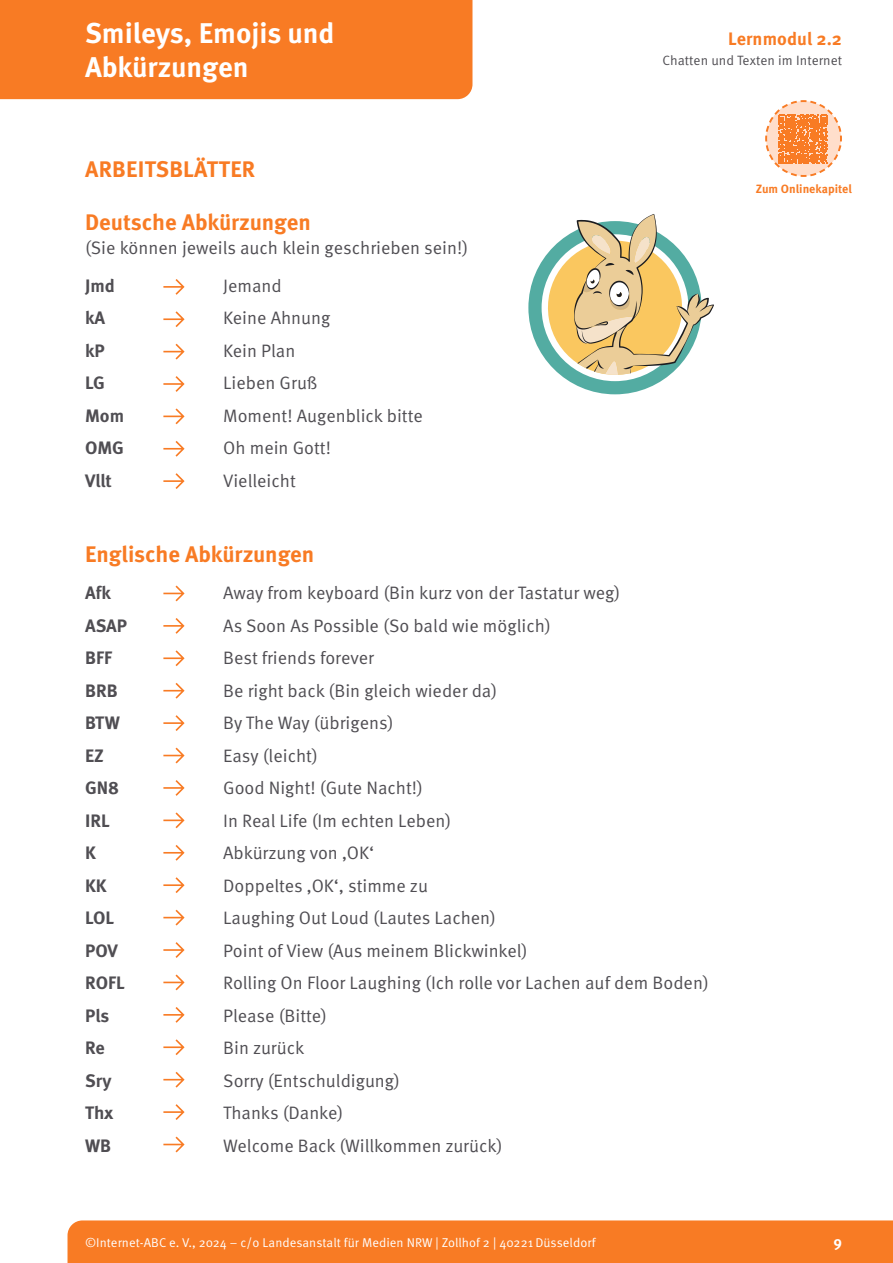
<style>
.page{position:relative;width:893px;height:1263px;background:#fff}
.page>*{position:absolute;margin:0;border:0;box-sizing:border-box;transform-origin:0 0}
.t1{font:700 28.5px/34.2px "Meta Pro";color:#fff}
.t2{font:700 22.5px "Meta Pro";color:#f87b24}
.t3{font:18px/32.5px "Meta Pro Norm";color:#504e53}
.t4{font:700 18px/32.5px "Meta Pro";color:#504e53}
.t5{font:700 18px "Meta Pro";letter-spacing:.005em;color:#f87b24}
.t6{font:700 15px "Meta Pro";color:#fff}
.t7{font:13.5px "Meta Pro Norm";letter-spacing:.005em;color:#504e53}
.t8{font:12.75px "Meta Pro Norm";letter-spacing:.005em;color:#fff}
.t9{font:700 12px "Meta Pro";color:#f87b24}
</style>
<div class="page">
<div style="left:0;top:0;width:472px;height:99px;background:#f87b24"></div>
<div style="left:68px;top:1220px;width:825px;height:43px;background:#f87b24"></div>
<div style="left:528px;top:221px;width:174px;height:173px;background:#53aca2;border-radius:50%"></div>
<svg style="left:543px;top:214px;width:171px;height:171px"></svg>
<svg style="left:163px;top:279px;width:22px;height:16px"></svg>
<svg style="left:163px;top:376px;width:22px;height:16px"></svg>
<svg style="left:163px;top:311px;width:22px;height:16px"></svg>
<svg style="left:163px;top:408px;width:22px;height:16px"></svg>
<svg style="left:163px;top:344px;width:22px;height:15px"></svg>
<svg style="left:163px;top:441px;width:22px;height:16px"></svg>
<svg style="left:163px;top:473px;width:22px;height:16px"></svg>
<svg style="left:163px;top:585px;width:22px;height:16px"></svg>
<svg style="left:163px;top:683px;width:22px;height:16px"></svg>
<svg style="left:163px;top:618px;width:22px;height:16px"></svg>
<svg style="left:163px;top:715px;width:22px;height:16px"></svg>
<svg style="left:163px;top:650px;width:22px;height:16px"></svg>
<svg style="left:163px;top:748px;width:22px;height:15px"></svg>
<svg style="left:163px;top:780px;width:22px;height:16px"></svg>
<svg style="left:163px;top:942px;width:22px;height:16px"></svg>
<svg style="left:163px;top:1039px;width:22px;height:16px"></svg>
<svg style="left:163px;top:974px;width:22px;height:16px"></svg>
<svg style="left:163px;top:1072px;width:22px;height:15px"></svg>
<svg style="left:163px;top:1007px;width:22px;height:16px"></svg>
<svg style="left:163px;top:1104px;width:22px;height:16px"></svg>
<svg style="left:163px;top:1136px;width:22px;height:16px"></svg>
<svg style="left:163px;top:812px;width:22px;height:16px"></svg>
<svg style="left:163px;top:910px;width:22px;height:15px"></svg>
<svg style="left:163px;top:845px;width:22px;height:16px"></svg>
<svg style="left:163px;top:877px;width:22px;height:16px"></svg>
<svg style="left:765px;top:100px;width:77px;height:77px"></svg>
<h1 class="t1" style="left:85px;top:14px;width:251px">Smileys, Emojis und<br>Abkürzungen</h1>
<p class="t2" style="left:85px;top:151px;width:172px">ARBEITSBLÄTTER</p>
<p class="t2" style="left:85px;top:204px;width:227px">Deutsche Abkürzungen</p>
<p class="t3" style="left:85px;top:230px;width:385px">(Sie können jeweils auch klein geschrieben sein!)</p>
<p class="t4" style="left:85px;top:268px;width:41px">Jmd kA kP<br>LG<br>Mom<br>OMG<br>Vllt</p>
<p class="t3" style="left:223px;top:268px;width:201px">Jemand<br>Keine Ahnung<br>Kein Plan<br>Lieben Gruß<br>Moment! Augenblick bitte<br>Oh mein Gott!<br>Vielleicht</p>
<p class="t2" style="left:85px;top:536px;width:231px">Englische Abkürzungen</p>
<p class="t5" style="left:728px;top:24px;width:115px">Lernmodul 2.2</p>
<p class="t7" style="left:662px;top:50px;width:181px">Chatten und Texten im Internet</p>
<p class="t9" style="left:756px;top:180px;width:98px">Zum Onlinekapitel</p>
<p class="t4" style="left:85px;top:575px;width:44px">Afk<br>ASAP<br>BFF<br>BRB<br>BTW<br>EZ<br>GN8<br>IRL<br>K<br>KK<br>LOL<br>POV<br>ROFL<br>Pls<br>Re<br>Sry<br>Thx<br>WB</p>
<p class="t3" style="left:223px;top:575px;width:487px">Away from keyboard (Bin kurz von der Tastatur weg)<br>As Soon As Possible (So bald wie möglich)<br>Best friends forever<br>Be right back (Bin gleich wieder da)<br>By The Way (übrigens)<br>Easy (leicht)<br>Good Night! (Gute Nacht!)<br>In Real Life (Im echten Leben)<br>Abkürzung von ‚OK‘<br>Doppeltes ‚OK‘, stimme zu<br>Laughing Out Loud (Lautes Lachen)<br>Point of View (Aus meinem Blickwinkel)<br>Rolling On Floor Laughing (Ich rolle vor Lachen auf dem Boden)<br>Please (Bitte)<br>Bin zurück<br>Sorry (Entschuldigung)<br>Thanks (Danke)<br>Welcome Back (Willkommen zurück)</p>
<p class="t8" style="left:85px;top:1232px;width:512px">©Internet-ABC e. V., 2024 – c/o Landesanstalt für Medien NRW | Zollhof 2 | 40221 Düsseldorf</p>
<p class="t6" style="left:833px;top:1230px;width:10px">9</p>
</div>
